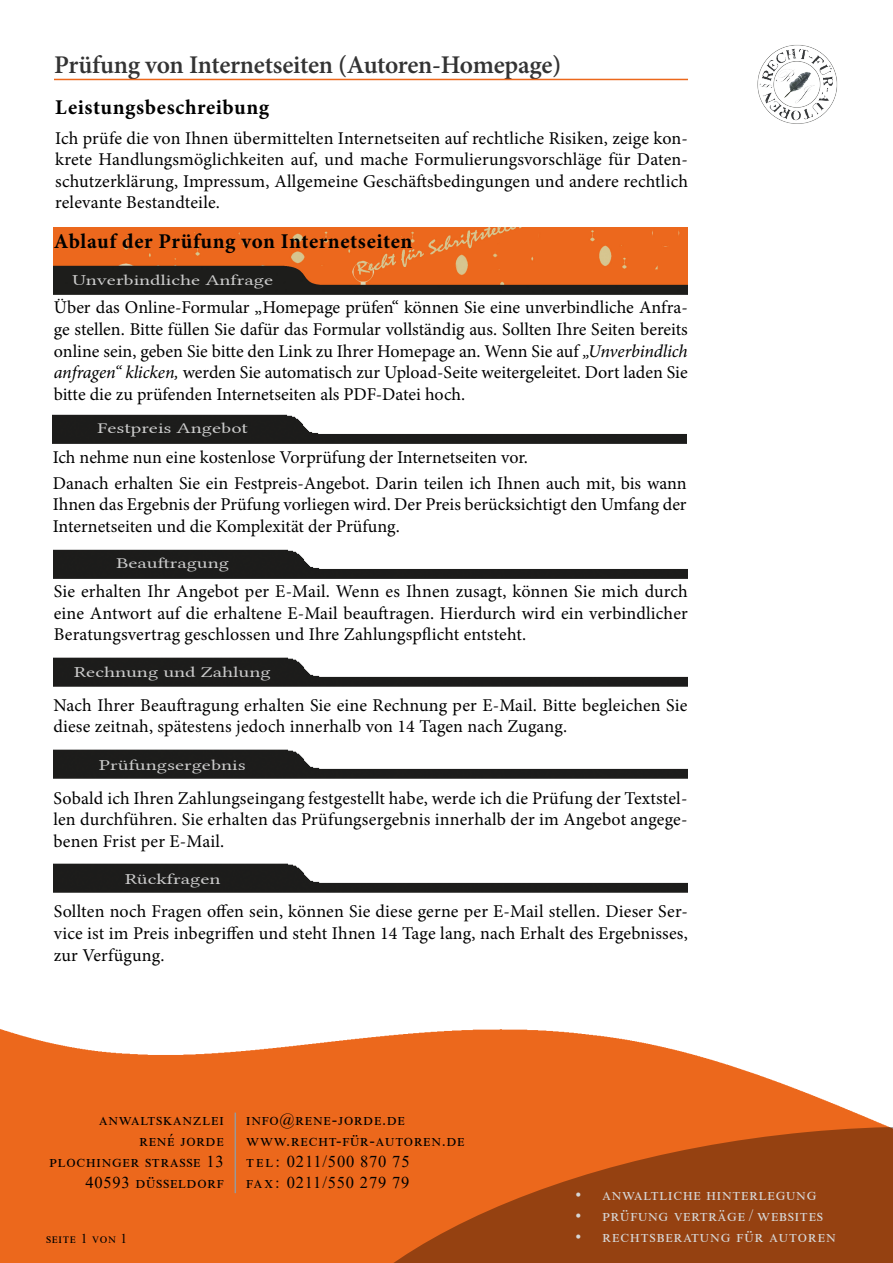
<style>
.page{position:relative;width:893px;height:1263px;background:#fff}
.page>*{position:absolute;margin:0;border:0;box-sizing:border-box;transform-origin:0 0}
.t1{font:600 25.5px "Minion Pro";letter-spacing:-.01em;color:#333}
.Überschrift_groß{font:700 21px "Minion Pro";letter-spacing:.025em;color:#000}
.Standard_Text{font:18px/21.6px "Minion Pro";letter-spacing:.005em;color:#000;text-align:justify}
.t2{font:16.5px "Times New Roman";letter-spacing:.05em;color:#000}
.t3{font:16.5px "Times New Roman";letter-spacing:.05em;color:#d6d6d6}
.t4{font:15px "Lin Libertine";color:#ccc;scale:1.36 1}
.t5{font:13.5px "Times New Roman";letter-spacing:.05em;color:#000}
.s1{font-style:italic}
</style>
<div class="page">
<img style="left:0;top:1029px;width:835px;height:234px">
<svg style="left:277px;top:1104px;width:616px;height:159px;background:#c35618"></svg>
<hr style="left:235px;top:1112px;width:1px;height:81px;background:#999">
<hr style="left:54px;top:79px;width:634px;height:1px;background:#ec681c">
<img style="left:54px;top:227px;width:634px;height:68px">
<img style="left:54px;top:549px;width:634px;height:30px">
<img style="left:53px;top:414px;width:634px;height:30px">
<img style="left:53px;top:657px;width:634px;height:30px">
<img style="left:53px;top:749px;width:634px;height:30px">
<img style="left:54px;top:863px;width:634px;height:30px">
<img style="left:757px;top:45px;width:81px;height:79px">
<p class="t1" style="left:54px;top:47px;width:509px">Prüfung von Internetseiten (Autoren-Homepage)</p>
<p class="Überschrift_groß" style="left:55px;top:93px;width:216px">Leistungsbeschreibung</p>
<p class="Standard_Text" style="left:55px;top:127px;width:634px">Ich prüfe die von Ihnen übermittelten Internetseiten auf rechtliche Risiken, zeige kon&shy;krete Handlungsmöglichkeiten auf, und mache Formulierungsvorschläge für Daten&shy;schutzerklärung, Impressum, Allgemeine Geschäftsbedingungen und andere rechtlich relevante Bestandteile.</p>
<p class="Überschrift_groß" style="left:54px;top:227px;width:360px">Ablauf der Prüfung von Internetseiten</p>
<p class="t4" style="left:72px;top:268px;width:149px">Unverbindliche Anfrage</p>
<p class="Standard_Text" style="left:54px;top:297px;width:635px">Über das Online-Formular „Homepage prüfen“ können Sie eine unverbindliche Anfra&shy;ge stellen. Bitte füllen Sie dafür das Formular vollständig aus. Sollten Ihre Seiten bereits online sein, geben Sie bitte den Link zu Ihrer Homepage an. Wenn Sie auf <span class="s1">„Unverbindlich anfragen“ klicken,</span> werden Sie automatisch zur Upload-Seite weitergeleitet. Dort laden Sie bitte die zu prüfenden Internetseiten als PDF-Datei hoch.</p>
<p class="t4" style="left:97px;top:416px;width:112px">Festpreis Angebot</p>
<p class="Standard_Text" style="left:53px;top:446px;width:477px">Ich nehme nun eine kostenlose Vorprüfung der Internetseiten vor.</p>
<p class="Standard_Text" style="left:53px;top:472px;width:636px">Danach erhalten Sie ein Festpreis-Angebot. Darin teilen ich Ihnen auch mit, bis wann Ihnen das Ergebnis der Prüfung vorliegen wird. Der Preis berücksichtigt den Umfang der Internetseiten und die Komplexität der Prüfung.</p>
<p class="t4" style="left:116px;top:551px;width:84px">Beauftragung</p>
<p class="Standard_Text" style="left:54px;top:581px;width:636px">Sie erhalten Ihr Angebot per E-Mail. Wenn es Ihnen zusagt, können Sie mich durch eine Antwort auf die erhaltene E-Mail beauftragen. Hierdurch wird ein verbindlicher Beratungsvertrag geschlossen und Ihre Zahlungspflicht entsteht.</p>
<p class="t4" style="left:74px;top:660px;width:146px">Rechnung und Zahlung</p>
<p class="Standard_Text" style="left:53px;top:694px;width:635px">Nach Ihrer Beauftragung erhalten Sie eine Rechnung per E-Mail. Bitte begleichen Sie diese zeitnah, spätestens jedoch innerhalb von 14 Tagen nach Zugang.</p>
<p class="t4" style="left:99px;top:753px;width:109px">Prüfungsergebnis</p>
<p class="Standard_Text" style="left:53px;top:787px;width:635px">Sobald ich Ihren Zahlungseingang festgestellt habe, werde ich die Prüfung der Textstel&shy;len durchführen. Sie erhalten das Prüfungsergebnis innerhalb der im Angebot angege&shy;benen Frist per E-Mail.</p>
<p class="t4" style="left:125px;top:867px;width:72px">Rückfragen</p>
<p class="Standard_Text" style="left:54px;top:901px;width:635px">Sollten noch Fragen offen sein, können Sie diese gerne per E-Mail stellen. Dieser Ser&shy;vice ist im Preis inbegriffen und steht Ihnen 14 Tage lang, nach Erhalt des Ergebnisses, zur Verfügung.</p>
<p class="t2" style="left:99px;top:1108px;width:126px">Anwaltskanzlei</p>
<p class="t2" style="left:139px;top:1129px;width:86px">René Jorde</p>
<p class="t2" style="left:49px;top:1150px;width:176px">Plochinger Strasse 13</p>
<p class="t2" style="left:85px;top:1171px;width:140px">40593 Düsseldorf</p>
<p class="t2" style="left:246px;top:1108px;width:160px">Info@Rene-Jorde.de</p>
<p class="t2" style="left:246px;top:1129px;width:220px">www.Recht-für-Autoren.de</p>
<p class="t2" style="left:246px;top:1150px;width:165px">T el: 0211/500 870 75</p>
<p class="t2" style="left:246px;top:1171px;width:165px">Fax: 0211/550 279 79</p>
<p class="t3" style="left:575px;top:1182px;width:242px">• Anwaltliche Hinterlegung</p>
<p class="t3" style="left:575px;top:1203px;width:249px">• Prüfung Verträge / Websites</p>
<p class="t5" style="left:46px;top:1229px;width:83px">Seite 1 von 1</p>
<p class="t3" style="left:575px;top:1224px;width:262px">• Rechtsberatung für Autoren</p>
</div>
